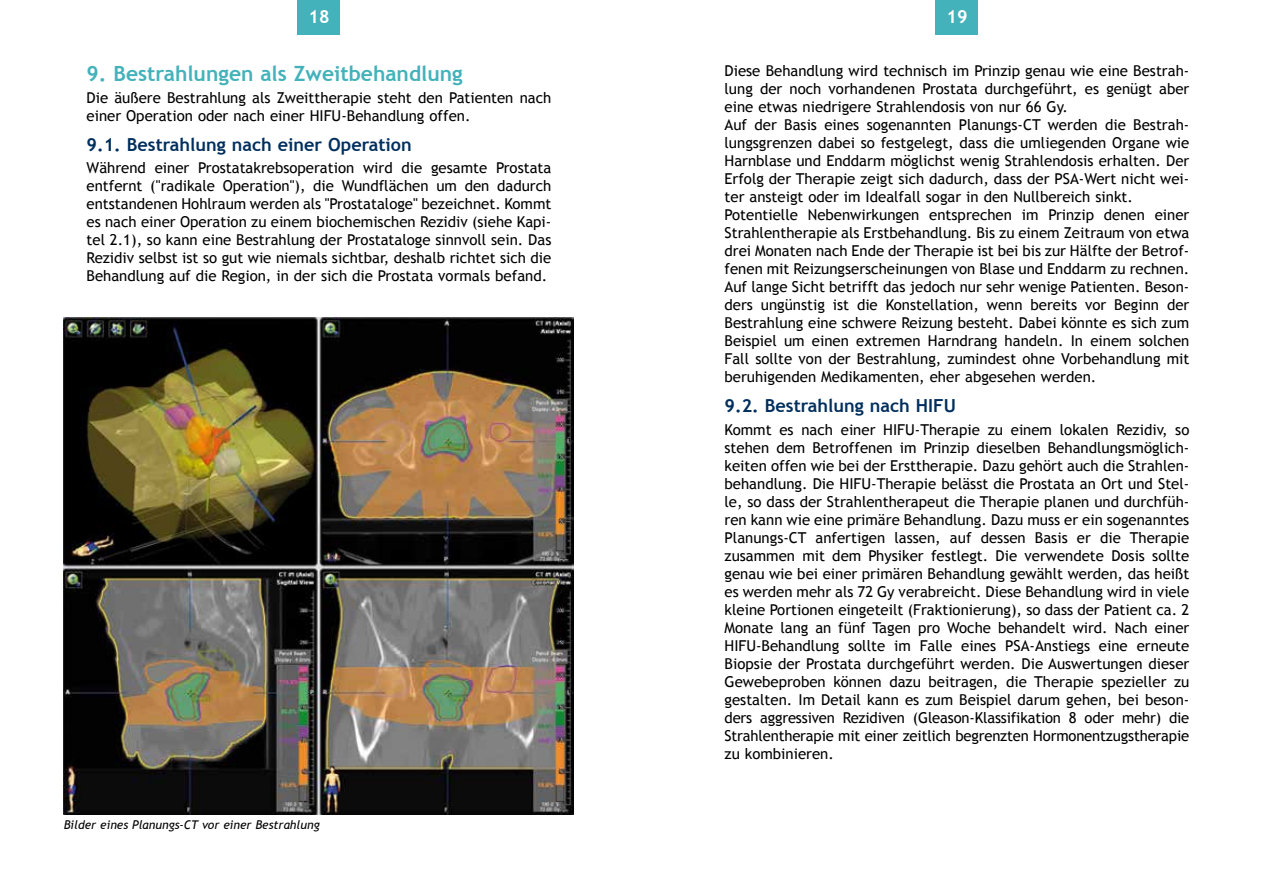
<style>
.page{position:relative;width:1276px;height:893px;background:#fff}
.page>*{position:absolute;margin:0;border:0;box-sizing:border-box;transform-origin:0 0}
.t1{font:700 21px "Trebuchet MS";color:#43b2ba}
.t2{font:700 18px "Trebuchet MS";color:#002f5d}
.t3{font:700 18px "Trebuchet MS";color:#fff}
.t4{font:15px/18px "Trebuchet MS";color:#000}
.t5{font:italic 12px "Trebuchet MS";color:#000}
</style>
<div class="page">
<div style="left:935px;top:0;width:43px;height:34px;background:#43b2ba"></div>
<div style="left:298px;top:0;width:42px;height:34px;background:#43b2ba"></div>
<img style="left:64px;top:318px;width:510px;height:497px">
<p class="t3" style="left:308px;top:6px;width:23px">18</p>
<p class="t3" style="left:946px;top:6px;width:23px">19</p>
<h1 class="t1" style="left:87px;top:60px;width:378px">9. Bestrahlungen als Zweitbehandlung</h1>
<p class="t4" style="left:87px;top:89px;width:466px">Die äußere Bestrahlung als Zweittherapie steht den Patienten nach einer Operation oder nach einer HIFU- Behandlung offen.</p>
<p class="t2" style="left:87px;top:133px;width:327px">9.1. Bestrahlung nach einer Operation</p>
<p class="t4" style="left:87px;top:159px;width:466px;text-align:justify">Während einer Prostatakrebsoperation wird die gesamte Prostata entfernt ("radikale Operation"), die Wundflächen um den dadurch entstandenen Hohlraum werden als "Prostataloge" bezeichnet. Kommt es nach einer Operation zu einem biochemischen Rezidiv (siehe Kapi&shy;tel 2.1), so kann eine Bestrahlung der Prostataloge sinnvoll sein. Das Rezidiv selbst ist so gut wie niemals sichtbar, deshalb richtet sich die Behandlung auf die Region, in der sich die Prostata vormals befand.</p>
<p class="t5" style="left:64px;top:818px;width:257px">Bilder eines Planungs-CT vor einer Bestrahlung</p>
<p class="t4" style="left:724px;top:62px;width:466px">Diese Behandlung wird technisch im Prinzip genau wie eine Bestrah&shy;lung der noch vorhandenen Prostata durchgeführt, es genügt aber eine etwas niedrigere Strahlendosis von nur 66 Gy.<br>Auf der Basis eines sogenannten Planungs-CT werden die Bestrah&shy;lungsgrenzen dabei so festgelegt, dass die umliegenden Organe wie Harnblase und Enddarm möglichst wenig Strahlendosis erhalten. Der Erfolg der Therapie zeigt sich dadurch, dass der PSA-Wert nicht wei&shy;ter ansteigt oder im Idealfall sogar in den Nullbereich sinkt.<br>Potentielle Nebenwirkungen entsprechen im Prinzip denen einer Strahlentherapie als Erstbehandlung. Bis zu einem Zeitraum von etwa drei Monaten nach Ende der Therapie ist bei bis zur Hälfte der Betrof&shy;fenen mit Reizungserscheinungen von Blase und Enddarm zu rechnen.<br>Auf lange Sicht betrifft das jedoch nur sehr wenige Patienten. Beson&shy;ders ungünstig ist die Konstellation, wenn bereits vor Beginn der Bestrahlung eine schwere Reizung besteht. Dabei könnte es sich zum Beispiel um einen extremen Harndrang handeln. In einem solchen Fall sollte von der Bestrahlung, zumindest ohne Vorbehandlung mit beruhigenden Medikamenten, eher abgesehen werden.</p>
<p class="t2" style="left:724px;top:395px;width:233px">9.2. Bestrahlung nach HIFU</p>
<p class="t4" style="left:724px;top:421px;width:466px;text-align:justify">Kommt es nach einer HIFU-Therapie zu einem lokalen Rezidiv, so stehen dem Betroffenen im Prinzip dieselben Behandlungsmöglich&shy;keiten offen wie bei der Ersttherapie. Dazu gehört auch die Strahlen&shy;behandlung. Die HIFU-Therapie belässt die Prostata an Ort und Stel&shy;le, so dass der Strahlentherapeut die Therapie planen und durchfüh&shy;ren kann wie eine primäre Behandlung. Dazu muss er ein sogenanntes Planungs-CT anfertigen lassen, auf dessen Basis er die Therapie zusammen mit dem Physiker festlegt. Die verwendete Dosis sollte genau wie bei einer primären Behandlung gewählt werden, das heißt es werden mehr als 72 Gy verabreicht. Diese Behandlung wird in viele kleine Portionen eingeteilt (Fraktionierung), so dass der Patient ca. 2<br>Monate lang an fünf Tagen pro Woche behandelt wird. Nach einer HIFU- Behandlung sollte im Falle eines PSA-Anstiegs eine erneute Biopsie der Prostata durchgeführt werden. Die Auswertungen dieser Gewebeproben können dazu beitragen, die Therapie spezieller zu gestalten. Im Detail kann es zum Beispiel darum gehen, bei beson&shy;ders aggressiven Rezidiven (Gleason- Klassifikation 8 oder mehr) die Strahlentherapie mit einer zeitlich begrenzten Hormonentzugstherapie zu kombinieren.</p>
</div>
